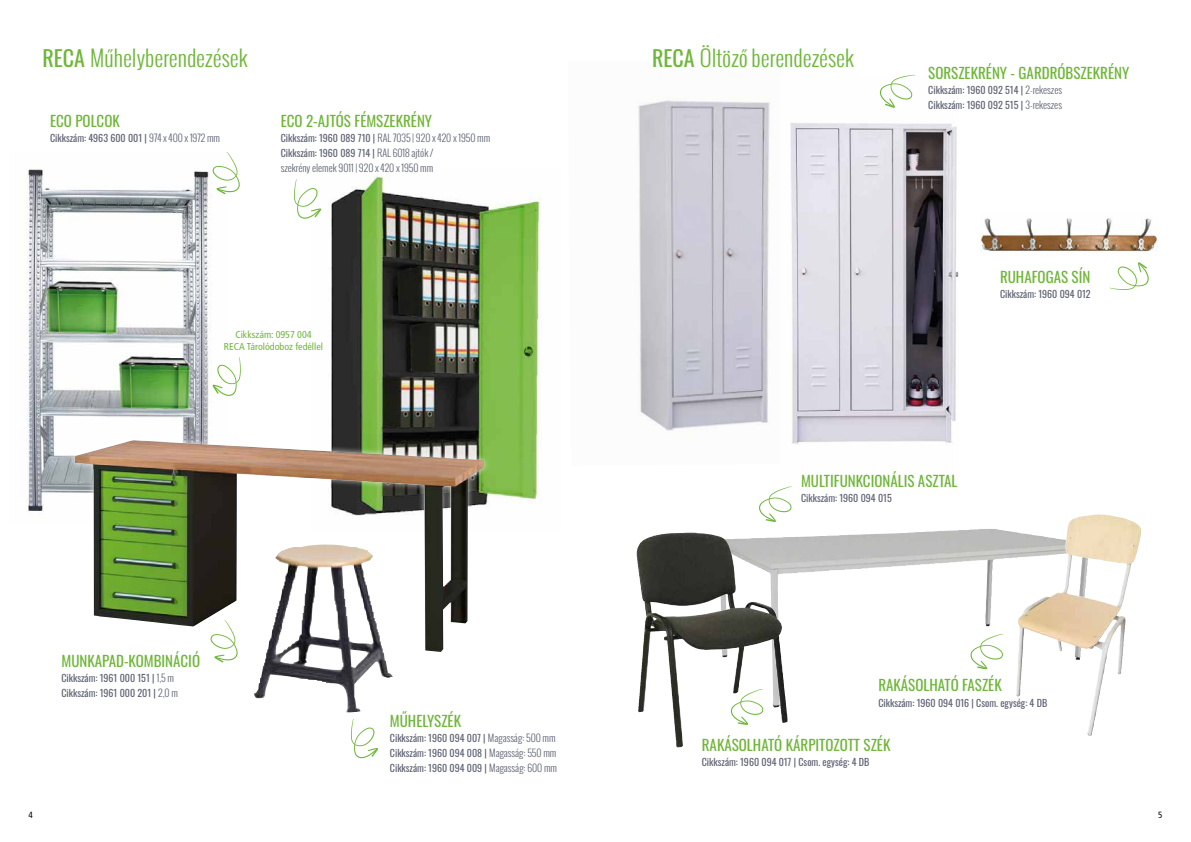
<style>
.page{position:relative;width:1191px;height:842px;background:#fff}
.page>*{position:absolute;margin:0;border:0;box-sizing:border-box;transform-origin:0 0}
.t1{font:300 22px "Oswald";color:#6fb639}
.t2{font:15px "Oswald";color:#6fb639}
.t3{font:10px/15.2px "Oswald";color:#606374}
.t4{font:300 10px/15.2px "Oswald";color:#606374}
.t5{font:condensed 10px/12px "Frutiger LT Pro";color:#6fb639;text-align:center}
.t6{font:condensed 9px "Frutiger LT Pro";color:#000}
.s1{font-weight:400}
.s2{font-weight:300}
</style>
<div class="page">
<img style="left:980px;top:218px;width:178px;height:34px">
<img style="left:638px;top:100px;width:132px;height:331px">
<img style="left:790px;top:92px;width:168px;height:352px">
<div style="left:709px;top:521px;width:389px;height:194px;background:#fff;opacity:.75"></div>
<img style="left:716px;top:529px;width:283px;height:178px">
<img style="left:26px;top:169px;width:199px;height:342px">
<img style="left:331px;top:170px;width:211px;height:333px">
<div style="left:69px;top:434px;width:421px;height:224px;background:#fff;opacity:.75"></div>
<img style="left:75px;top:440px;width:409px;height:212px">
<div style="left:248px;top:538px;width:151px;height:181px;background:#fff"></div>
<img style="left:254px;top:545px;width:139px;height:167px">
<img style="left:1015px;top:515px;width:77px;height:181px">
<img style="left:636px;top:533px;width:49px;height:214px">
<svg style="left:294px;top:179px;width:27px;height:40px"></svg>
<svg style="left:1109px;top:262px;width:39px;height:28px"></svg>
<svg style="left:880px;top:75px;width:35px;height:33px"></svg>
<svg style="left:731px;top:689px;width:32px;height:36px"></svg>
<svg style="left:970px;top:634px;width:33px;height:35px"></svg>
<svg style="left:759px;top:486px;width:32px;height:36px"></svg>
<svg style="left:351px;top:719px;width:27px;height:39px"></svg>
<svg style="left:213px;top:152px;width:27px;height:42px"></svg>
<svg style="left:204px;top:348px;width:37px;height:57px"></svg>
<svg style="left:210px;top:620px;width:28px;height:42px"></svg>
<h1 class="t1" style="left:43px;top:42px;width:206px"><span class="s1">RECA</span> Műhelyberendezések</h1>
<h2 class="t2" style="left:50px;top:107px;width:71px">ECO POLCOK</h2>
<p class="t3" style="left:50px;top:129px;width:171px">Cikkszám: 4963 600 001 | <span class="s2">974 x 400 x 1972 mm</span></p>
<h2 class="t2" style="left:281px;top:107px;width:153px">ECO 2-AJTÓS FÉMSZEKRÉNY</h2>
<p class="t4" style="left:281px;top:130px;width:211px"><span class="s1">Cikkszám: 1960 089 710 |</span> RAL 7035 | 920 x 420 x 1950 mm<br><span class="s1">Cikkszám: 1960 089 714 |</span> RAL 6018 ajtók /<br>szekrény elemek 9011 | 920 x 420 x 1950 mm</p>
<p class="t5" style="left:224px;top:329px;width:101px">Cikkszám: 0957 004<br>RECA Tárolódoboz fedéllel</p>
<h2 class="t2" style="left:61px;top:647px;width:140px">MUNKAPAD-KOMBINÁCIÓ</h2>
<p class="t3" style="left:61px;top:669px;width:118px">Cikkszám: 1961 000 151 | <span class="s2">1,5 m<br></span>Cikkszám: 1961 000 201 | <span class="s2">2,0 m</span></p>
<h2 class="t2" style="left:390px;top:707px;width:73px">MŰHELYSZÉK</h2>
<p class="t3" style="left:390px;top:729px;width:169px">Cikkszám: 1960 094 007 | <span class="s2">Magasság: 500 mm<br></span>Cikkszám: 1960 094 008 | <span class="s2">Magasság: 550 mm<br></span>Cikkszám: 1960 094 009 | <span class="s2">Magasság: 600 mm</span></p>
<h1 class="t1" style="left:652px;top:42px;width:203px"><span class="s1">RECA</span> Öltöző berendezések</h1>
<h2 class="t2" style="left:928px;top:59px;width:202px">SORSZEKRÉNY - GARDRÓBSZEKRÉNY</h2>
<p class="t3" style="left:928px;top:81px;width:135px">Cikkszám: 1960 092 514 | <span class="s2">2-rekeszes<br></span>Cikkszám: 1960 092 515 | <span class="s2">3-rekeszes</span></p>
<h2 class="t2" style="left:1000px;top:263px;width:92px">RUHAFOGAS SÍN</h2>
<p class="t3" style="left:1000px;top:285px;width:92px">Cikkszám: 1960 094 012</p>
<h2 class="t2" style="left:801px;top:467px;width:158px">MULTIFUNKCIONÁLIS ASZTAL</h2>
<p class="t3" style="left:801px;top:489px;width:92px">Cikkszám: 1960 094 015</p>
<h2 class="t2" style="left:878px;top:672px;width:125px">RAKÁSOLHATÓ FASZÉK</h2>
<p class="t3" style="left:878px;top:694px;width:170px">Cikkszám: 1960 094 016 | Csom. egység: 4 DB</p>
<h2 class="t2" style="left:702px;top:731px;width:190px">RAKÁSOLHATÓ KÁRPITOZOTT SZÉK</h2>
<p class="t3" style="left:702px;top:753px;width:169px">Cikkszám: 1960 094 017 | Csom. egység: 4 DB</p>
<p class="t6" style="left:28px;top:809px;width:6px">4</p>
<p class="t6" style="left:1158px;top:809px;width:6px">5</p>
</div>
